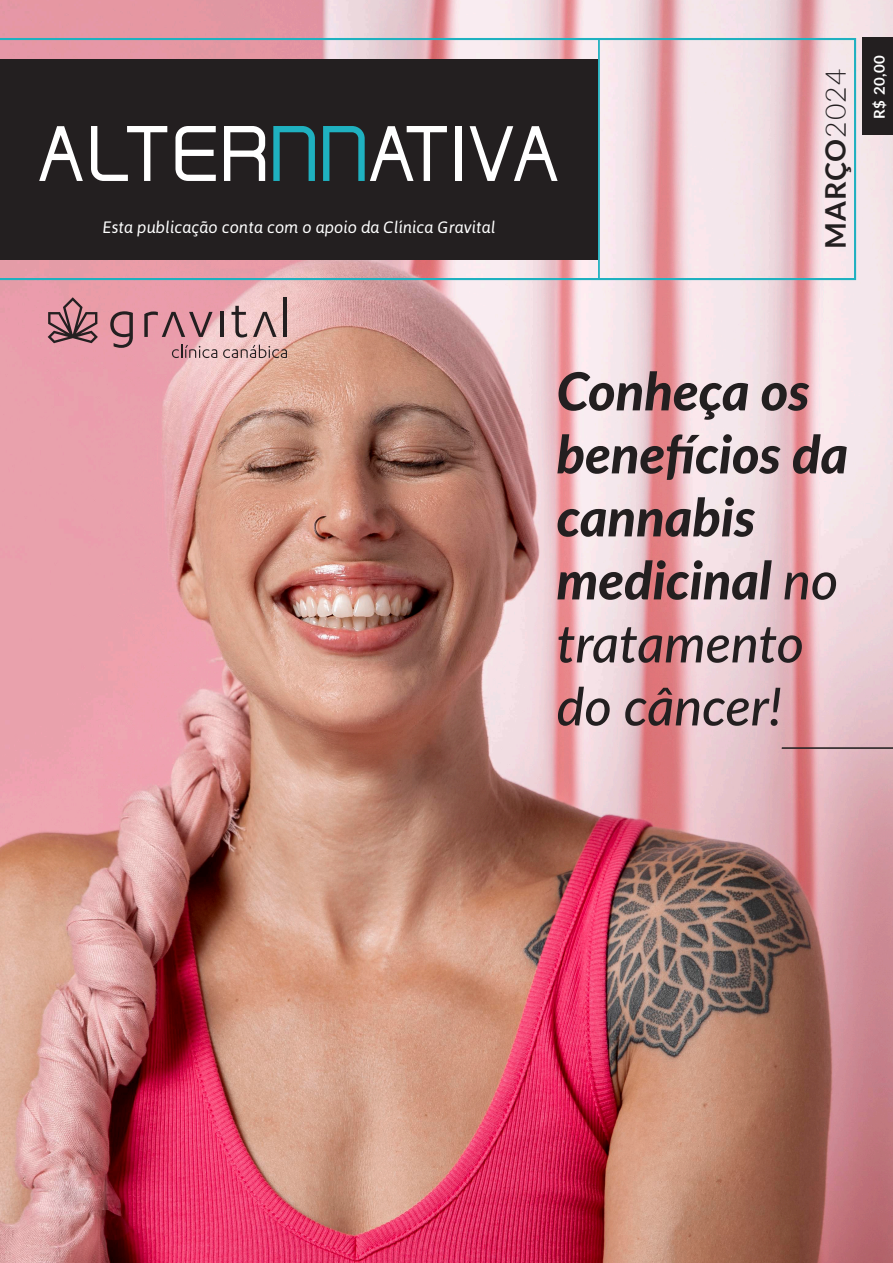
<style>
.page{position:relative;width:893px;height:1263px;background:#fff}
.page>*{position:absolute;margin:0;border:0;box-sizing:border-box;transform-origin:0 0}
.t1{font:italic 800 52.5px/63px "Lato";color:#231f20}
.t2{font:700 28.5px "Lato";letter-spacing:.025em;color:#231f20}
.t3{font:italic 16.5px "Asap";color:#fff}
.t4{font:700 15px "Lato";color:#fff}
.s1{font-weight:300}
.s2{font-weight:500}
</style>
<div class="page">
<img style="left:0;top:0;width:893px;height:1263px">
<svg style="left:600px;top:38px;width:256px;height:242px;background:#e9d0d6"></svg>
<svg style="left:0;top:38px;width:600px;height:242px;background:#473d40"></svg>
<svg style="left:39px;top:126px;width:44px;height:55px"></svg>
<svg style="left:91px;top:126px;width:76px;height:55px"></svg>
<svg style="left:175px;top:126px;width:41px;height:55px"></svg>
<svg style="left:224px;top:126px;width:41px;height:55px"></svg>
<svg style="left:273px;top:126px;width:42px;height:55px;background:#21545b"></svg>
<svg style="left:323px;top:126px;width:124px;height:55px"></svg>
<div style="left:455px;top:126px;width:6px;height:55px;background:#fff"></div>
<svg style="left:470px;top:126px;width:88px;height:55px"></svg>
<svg style="left:110px;top:311px;width:23px;height:37px"></svg>
<svg style="left:144px;top:311px;width:69px;height:26px;background:#b97f89"></svg>
<svg style="left:253px;top:312px;width:24px;height:25px"></svg>
<hr style="left:220px;top:312px;width:3px;height:25px;background:#231f20">
<svg style="left:232px;top:306px;width:15px;height:31px"></svg>
<hr style="left:284px;top:298px;width:3px;height:39px;background:#231f20">
<svg style="left:48px;top:297px;width:50px;height:46px;background:#ab747e"></svg>
<svg style="left:172px;top:345px;width:45px;height:13px"></svg>
<svg style="left:223px;top:345px;width:64px;height:13px"></svg>
<hr style="left:782px;top:747px;width:111px;height:2px;background:#231f20">
<div style="left:862px;top:37px;width:31px;height:98px;background:#231f20"></div>
<p class="t3" style="left:103px;top:218px;width:394px">Esta publicação conta com o apoio da Clínica Gravital</p>
<p class="t2" style="left:814px;top:249px;width:182px;rotate:-90deg">MARÇO<span class="s1">2024</span></p>
<p class="t4" style="left:868px;top:119px;width:65px;rotate:-90deg">R$ 20,00</p>
<p class="t1" style="left:557px;top:357px;width:293px">Conheça os benefícios da cannabis medicinal <span class="s2">no tratamento do câncer!</span></p>
</div>
